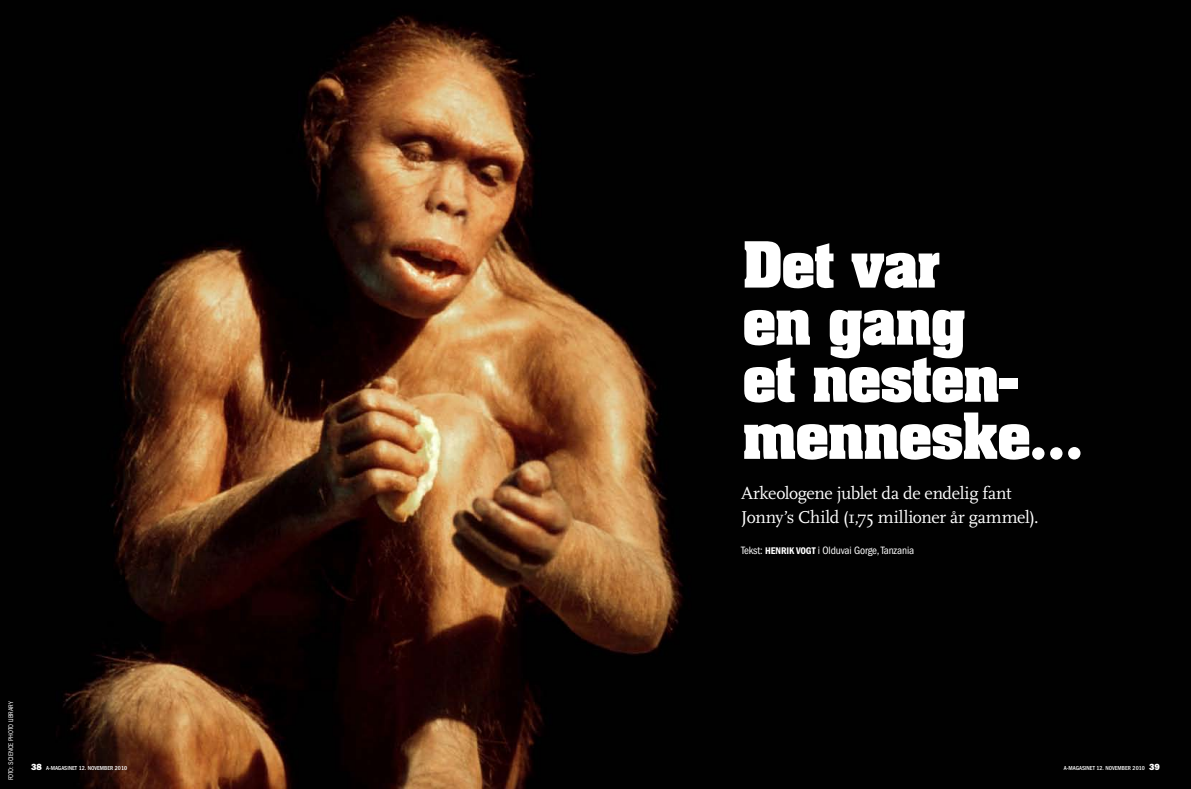
<style>
.page{position:relative;width:1191px;height:789px;background:#fff}
.page>*{position:absolute;margin:0;border:0;box-sizing:border-box;transform-origin:0 0}
.t1{font:700 54px/57px "Aachen Std";letter-spacing:-.02em;color:#fff}
.t2{font:18px/24px "Scala";letter-spacing:-.02em;color:#fff}
.t3{font:condensed 11px "ITC Franklin Gothic Std";letter-spacing:-.01em;color:#fff}
.t4{font:condensed 7px "ITC Franklin Gothic Std";letter-spacing:-.01em;color:#fff}
.t5{font:500 condensed 6px "ITC Franklin Gothic Std";color:#fff}
.s1{font-family:"ITC Franklin Gothic Std Dm Cd";font-stretch:normal;font-size:10px}
.s2{font-family:"ITC Franklin Gothic Std Hvy";font-weight:400;font-stretch:normal;font-size:9px}
</style>
<div class="page">
<div style="left:0;top:0;width:1190px;height:788px;background:#010101"></div>
<img style="left:63px;top:15px;width:620px;height:773px">
<h1 class="t1" style="left:742px;top:237px;width:342px">Det var<br>en gang<br>et nesten&shy;menneske…</h1>
<p class="t2" style="left:741px;top:481px;width:299px">Arkeologene jublet da de endelig fant<br>Jonny’s Child (1,75 millioner år gammel).</p>
<p class="t3" style="left:741px;top:543px;width:175px">Tekst: <span class="s1">HENRIK VOGT</span> i Olduvai Gorge, Tanzania</p>
<p class="t4" style="left:7px;top:780px;width:81px;rotate:-90deg">FOTO: SCIENCE PHOTO LIBRARY</p>
<p class="t5" style="left:31px;top:763px;width:97px"><span class="s2">38</span> A-MAGASINET 12. NOVEMBER 2010</p>
<p class="t5" style="left:1063px;top:763px;width:97px">A-MAGASINET 12. NOVEMBER 2010 <span class="s2">39</span></p>
</div>
